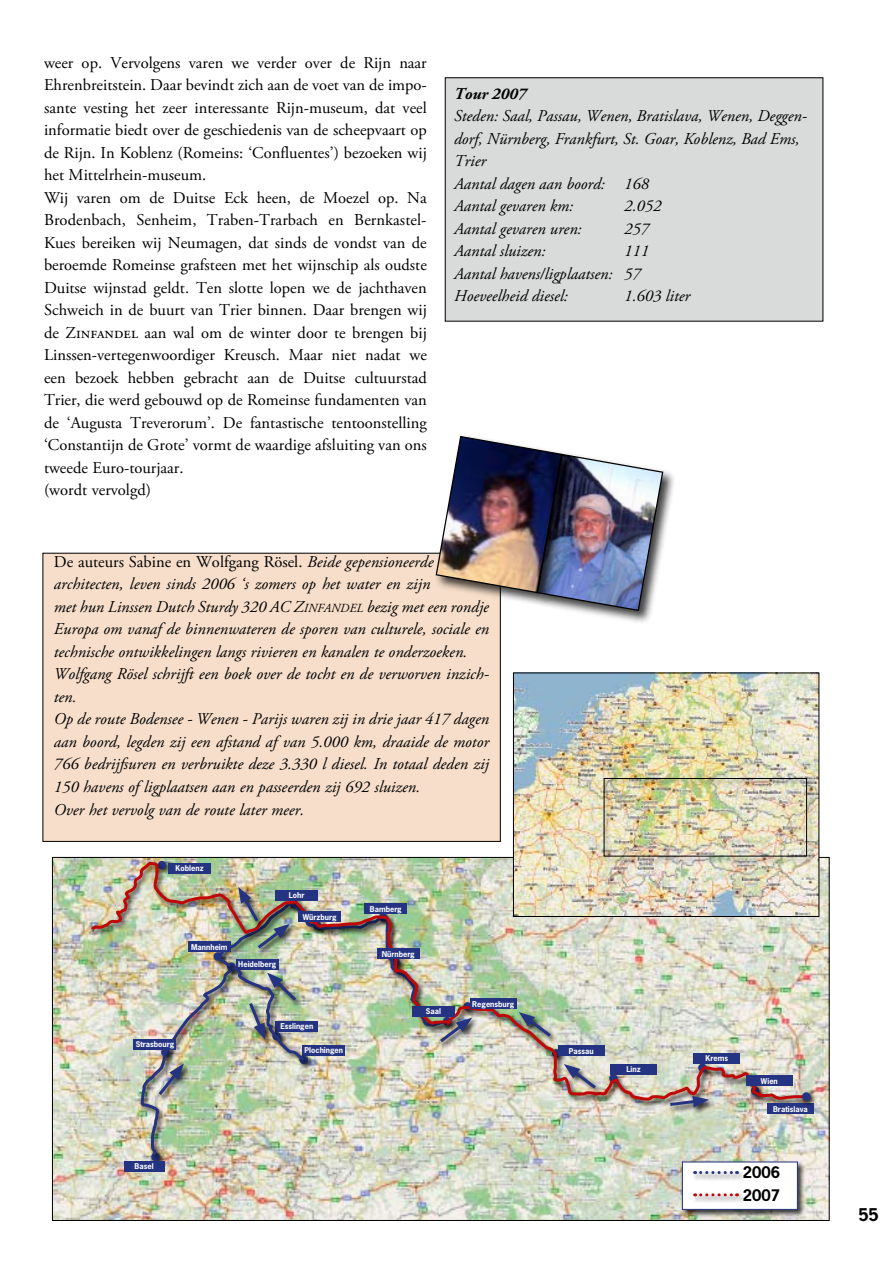
<style>
.page{position:relative;width:893px;height:1263px;background:#fff}
.page>*{position:absolute;margin:0;border:0;box-sizing:border-box;transform-origin:0 0}
.t1{font:16.5px/22.5px "Adobe Garamond Pro";color:#000}
.t2{font:italic 16.5px/22.5px "Adobe Garamond Pro";color:#000}
.t3{font:italic 700 16.5px "Adobe Garamond Pro";color:#000}
.t4{font:700 16.5px "News Gothic";color:#000}
.t5{font:700 15px/22.5px "News Gothic";color:#000}
.t6{font:700 7.5px "News Gothic";color:#fff}
.s1{font-style:normal}
.s2{font-style:inherit}
.s3{font-size:12.3px}
</style>
<div class="page">
<img style="left:54px;top:859px;width:774px;height:360px">
<div style="left:149px;top:1150px;width:17px;height:18px;background:#253482"></div>
<div style="left:139px;top:965px;width:172px;height:197px;background:#000;opacity:.75"></div>
<img style="left:89px;top:857px;width:722px;height:245px">
<div style="left:680px;top:1160px;width:125px;height:57px;background:#000;opacity:.75"></div>
<div style="left:682px;top:1161px;width:116px;height:49px;background:#fff;border:1px solid #253482"></div>
<div style="left:43px;top:553px;width:457px;height:288px;background:#f6deca"></div>
<div style="left:43px;top:553px;width:458px;height:289px;border:1px solid #000"></div>
<div style="left:691px;top:1169px;width:54px;height:12px;background:#000;opacity:.75"></div>
<svg style="left:695px;top:1171px;width:42px;height:3px"></svg>
<div style="left:691px;top:1192px;width:54px;height:11px;background:#000;opacity:.75"></div>
<svg style="left:695px;top:1193px;width:42px;height:3px"></svg>
<div style="left:134px;top:1039px;width:42px;height:11px;background:#253482"></div>
<div style="left:124px;top:1161px;width:40px;height:11px;background:#253482"></div>
<div style="left:470px;top:998px;width:47px;height:11px;background:#253482"></div>
<div style="left:558px;top:1045px;width:47px;height:11px;background:#253482"></div>
<div style="left:610px;top:1064px;width:47px;height:10px;background:#253482"></div>
<div style="left:693px;top:1053px;width:47px;height:10px;background:#253482"></div>
<div style="left:746px;top:1076px;width:47px;height:10px;background:#253482"></div>
<div style="left:767px;top:1103px;width:47px;height:11px;background:#253482"></div>
<img style="left:515px;top:675px;width:302px;height:240px">
<div style="left:513px;top:673px;width:306px;height:244px;border:1px solid #000"></div>
<div style="left:602px;top:776px;width:212px;height:88px;background:#000;opacity:.75"></div>
<div style="left:604px;top:778px;width:203px;height:78px;border:1px solid #000"></div>
<div style="left:799px;top:1090px;width:18px;height:17px;background:#000;opacity:.75"></div>
<div style="left:802px;top:1092px;width:8px;height:9px;background:#253482;border-radius:50%"></div>
<div style="left:445px;top:78px;width:378px;height:243px;background:#d9dada"></div>
<div style="left:445px;top:77px;width:378px;height:245px;border:1px solid #000"></div>
<div style="left:534px;top:451px;width:142px;height:173px;background:#000;opacity:.75"></div>
<img style="left:435px;top:436px;width:229px;height:176px">
<div style="left:438px;top:1016px;width:40px;height:32px;background:#000;opacity:.75"></div>
<div style="left:668px;top:1094px;width:47px;height:20px;background:#000;opacity:.75"></div>
<svg style="left:667px;top:1096px;width:42px;height:12px"></svg>
<div style="left:562px;top:1062px;width:40px;height:33px;background:#000;opacity:.75"></div>
<svg style="left:564px;top:1064px;width:35px;height:28px"></svg>
<div style="left:517px;top:1010px;width:40px;height:33px;background:#000;opacity:.75"></div>
<svg style="left:519px;top:1012px;width:35px;height:28px"></svg>
<div style="left:237px;top:885px;width:28px;height:43px;background:#000;opacity:.75"></div>
<img style="left:138px;top:887px;width:334px;height:270px">
<p class="t1" style="left:44px;top:52px;width:384px">weer op. Vervolgens varen we verder over de Rijn naar Ehrenbreitstein. Daar bevindt zich aan de voet van de impo&shy;sante vesting het zeer interessante Rijn-museum, dat veel informatie biedt over de geschiedenis van de scheepvaart op de Rijn. In Koblenz (Romeins: ‘Confluentes’) bezoeken wij het Mittelrhein-museum.<br>Wij varen om de Duitse Eck heen, de Moezel op. Na Brodenbach, Senheim, Traben-Trarbach en Bernkastel-Kues bereiken wij Neumagen, dat sinds de vondst van de beroemde Romeinse grafsteen met het wijnschip als oudste Duitse wijnstad geldt. Ten slotte lopen we de jachthaven Schweich in de buurt van Trier binnen. Daar brengen wij de Zinfandel aan wal om de winter door te brengen bij Linssen-vertegenwoordiger Kreusch. Maar niet nadat we een bezoek hebben gebracht aan de Duitse cultuurstad Trier, die werd gebouwd op de Romeinse fundamenten van de ‘Augusta Treverorum’. De fantastische tentoonstelling ‘Constantijn de Grote’ vormt de waardige afsluiting van ons tweede Euro-tourjaar.<br>(wordt vervolgd)</p>
<p class="t3" style="left:454px;top:84px;width:74px">Tour 2007</p>
<p class="t2" style="left:454px;top:105px;width:355px">Steden: Saal, Passau, Wenen, Bratislava, Wenen, Deggen&shy;dorf, Nürnberg, Frankfurt, St. Goar, Koblenz, Bad Ems, Trier<br>Aantal dagen aan boord: 168<br>Aantal gevaren km:</p>
<p class="t2" style="left:624px;top:195px;width:39px">2.052</p>
<p class="t2" style="left:454px;top:218px;width:129px">Aantal gevaren uren:</p>
<p class="t2" style="left:624px;top:218px;width:26px">257</p>
<p class="t2" style="left:454px;top:240px;width:93px">Aantal sluizen:</p>
<p class="t2" style="left:454px;top:240px;width:196px;text-indent:170px">111<br>Aantal havens/ligplaatsen: 57<br>Hoeveelheid diesel:</p>
<p class="t2" style="left:624px;top:285px;width:67px">1.603 liter</p>
<p class="t2" style="left:54px;top:551px;width:437px"><span class="s1">De auteurs Sabine en Wolfgang Rösel.</span> Beide gepensioneerde architecten, leven sinds 2006 ‘s zomers op het water en zijn<br>met hun Linssen Dutch Sturdy 320 AC <span class="s2">Z</span><span class="s3">INFANDEL</span> bezig met een rondje Europa om vanaf de binnenwateren de sporen van culturele, sociale en technische ontwikkelingen langs rivieren en kanalen te onderzoeken.<br>Wolfgang Rösel schrijft een boek over de tocht en de verworven inzich&shy;ten.<br>Op de route Bodensee - Wenen - Parijs waren zij in drie jaar 417 dagen aan boord, legden zij een afstand af van 5.000 km, draaide de motor 766 bedrijfsuren en verbruikte deze 3.330 l diesel. In totaal deden zij 150 havens of ligplaatsen aan en passeerden zij 692 sluizen.<br>Over het vervolg van de route later meer.</p>
<p class="t6" style="left:176px;top:863px;width:30px">Koblenz</p>
<p class="t6" style="left:191px;top:942px;width:38px">Mannheim</p>
<p class="t6" style="left:238px;top:959px;width:39px">Heidelberg</p>
<p class="t6" style="left:289px;top:890px;width:17px">Lohr</p>
<p class="t6" style="left:303px;top:912px;width:35px">Würzburg</p>
<p class="t6" style="left:136px;top:1039px;width:40px">Strasbourg</p>
<p class="t6" style="left:280px;top:1021px;width:34px">Esslingen</p>
<p class="t6" style="left:305px;top:1045px;width:40px">Plochingen</p>
<p class="t6" style="left:370px;top:904px;width:33px">Bamberg</p>
<p class="t6" style="left:382px;top:949px;width:35px">Nürnberg</p>
<p class="t6" style="left:426px;top:1006px;width:17px">Saal</p>
<p class="t6" style="left:472px;top:999px;width:43px">Regensburg</p>
<p class="t6" style="left:135px;top:1161px;width:20px">Basel</p>
<p class="t6" style="left:569px;top:1046px;width:26px">Passau</p>
<p class="t6" style="left:626px;top:1064px;width:16px">Linz</p>
<p class="t6" style="left:705px;top:1053px;width:24px">Krems</p>
<p class="t6" style="left:761px;top:1076px;width:18px">Wien</p>
<p class="t6" style="left:773px;top:1104px;width:36px">Bratislava</p>
<p class="t5" style="left:743px;top:1161px;width:39px">2006<br>2007</p>
<p class="t4" style="left:858px;top:1204px;width:22px">55</p>
</div>
